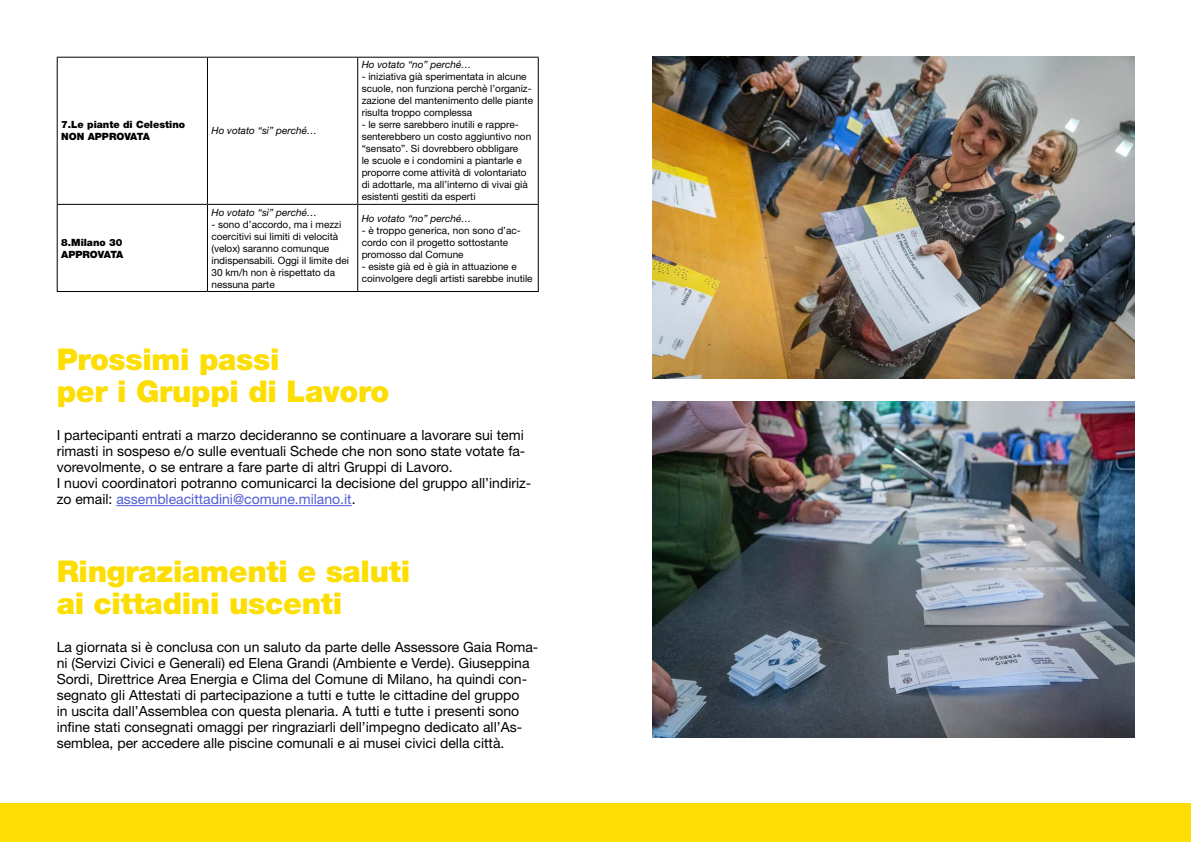
<style>
.page{position:relative;width:1191px;height:842px;background:#fff}
.page>*{position:absolute;margin:0;border:0;box-sizing:border-box;transform-origin:0 0}
.t1{font:900 30px/32px "Helvetica Neue LT Std";letter-spacing:-.01em;color:#fcde03}
.t2{font:14px/16px "Helvetica Neue LT Std";color:#000}
.t3{font:10px/12px "Helvetica Neue LT Std";color:#000}
.t4{font:italic 10px "Helvetica Neue LT Std";color:#000}
.t5{font:900 10px/12px "Helvetica Neue LT Std";color:#000}
.s1{color:#4f5cd6}
</style>
<div class="page">
<div style="left:0;top:803px;width:1191px;height:39px;background:#fcde03"></div>
<hr style="left:57px;top:57px;width:150px;height:1px;background:#000">
<hr style="left:57px;top:58px;width:1px;height:146px;background:#000">
<hr style="left:207px;top:57px;width:151px;height:1px;background:#000">
<hr style="left:207px;top:58px;width:1px;height:146px;background:#000">
<hr style="left:358px;top:57px;width:181px;height:1px;background:#000">
<hr style="left:357px;top:58px;width:1px;height:146px;background:#000">
<hr style="left:538px;top:58px;width:1px;height:146px;background:#000">
<hr style="left:57px;top:204px;width:150px;height:1px;background:#000">
<hr style="left:57px;top:205px;width:1px;height:86px;background:#000">
<hr style="left:207px;top:204px;width:151px;height:1px;background:#000">
<hr style="left:207px;top:205px;width:1px;height:86px;background:#000">
<hr style="left:358px;top:204px;width:181px;height:1px;background:#000">
<hr style="left:357px;top:205px;width:1px;height:86px;background:#000">
<hr style="left:538px;top:205px;width:1px;height:86px;background:#000">
<hr style="left:57px;top:291px;width:150px;height:1px;background:#000">
<hr style="left:207px;top:291px;width:151px;height:1px;background:#000">
<hr style="left:358px;top:291px;width:181px;height:1px;background:#000">
<hr style="left:116px;top:505px;width:236px;height:1px;background:#4f5cd6">
<img style="left:652px;top:57px;width:482px;height:321px">
<img style="left:652px;top:402px;width:482px;height:336px">
<p class="t5" style="left:61px;top:119px;width:125px">7.Le piante di Celestino<br>NON APPROVATA</p>
<p class="t4" style="left:211px;top:125px;width:107px">Ho votato “sì” perché…</p>
<p class="t5" style="left:61px;top:236px;width:64px">8.Milano 30<br>APPROVATA</p>
<p class="t4" style="left:211px;top:206px;width:107px">Ho votato “sì” perché…</p>
<p class="t3" style="left:211px;top:218px;width:139px">- sono d’accordo, ma i mezzi coercitivi sui limiti di velocità (velox) saranno comunque indispensabili. Oggi il limite dei<br>30 km/h non è rispettato da nessuna parte</p>
<p class="t4" style="left:362px;top:59px;width:111px">Ho votato “no” perché…</p>
<p class="t3" style="left:362px;top:71px;width:173px">- iniziativa già sperimentata in alcune scuole, non funziona perchè l’organiz&shy;zazione del mantenimento delle piante risulta troppo complessa</p>
<p class="t3" style="left:362px;top:119px;width:171px">- le serre sarebbero inutili e rappre&shy;senterebbero un costo aggiuntivo non “sensato”. Si dovrebbero obbligare<br>le scuole e i condomini a piantarle e proporre come attività di volontariato di adottarle, ma all’interno di vivai già esistenti gestiti da esperti</p>
<p class="t4" style="left:362px;top:212px;width:111px">Ho votato “no” perché…</p>
<p class="t3" style="left:362px;top:224px;width:160px">- è troppo generica, non sono d’ac&shy;cordo con il progetto sottostante promosso dal Comune</p>
<p class="t3" style="left:362px;top:260px;width:172px">- esiste già ed è già in attuazione e coinvolgere degli artisti sarebbe inutile</p>
<h1 class="t1" style="left:57px;top:343px;width:334px">Prossimi passi<br>per i Gruppi di Lavoro</h1>
<p class="t2" style="left:57px;top:427px;width:476px">I partecipanti entrati a marzo decideranno se continuare a lavorare sui temi rimasti in sospeso e/o sulle eventuali Schede che non sono state votate fa&shy;vorevolmente, o se entrare a fare parte di altri Gruppi di Lavoro.<br>I nuovi coordinatori potranno comunicarci la decisione del gruppo all’indiriz&shy;zo email: <span class="s1">assembleacittadini@comune.milano.it</span>.</p>
<h1 class="t1" style="left:57px;top:555px;width:355px">Ringraziamenti e saluti ai cittadini uscenti</h1>
<p class="t2" style="left:57px;top:639px;width:483px">La giornata si è conclusa con un saluto da parte delle Assessore Gaia Roma&shy;ni (Servizi Civici e Generali) ed Elena Grandi (Ambiente e Verde). Giuseppina Sordi, Direttrice Area Energia e Clima del Comune di Milano, ha quindi con&shy;segnato gli Attestati di partecipazione a tutti e tutte le cittadine del gruppo<br>in uscita dall’Assemblea con questa plenaria. A tutti e tutte i presenti sono infine stati consegnati omaggi per ringraziarli dell’impegno dedicato all’As&shy;semblea, per accedere alle piscine comunali e ai musei civici della città.</p>
</div>
